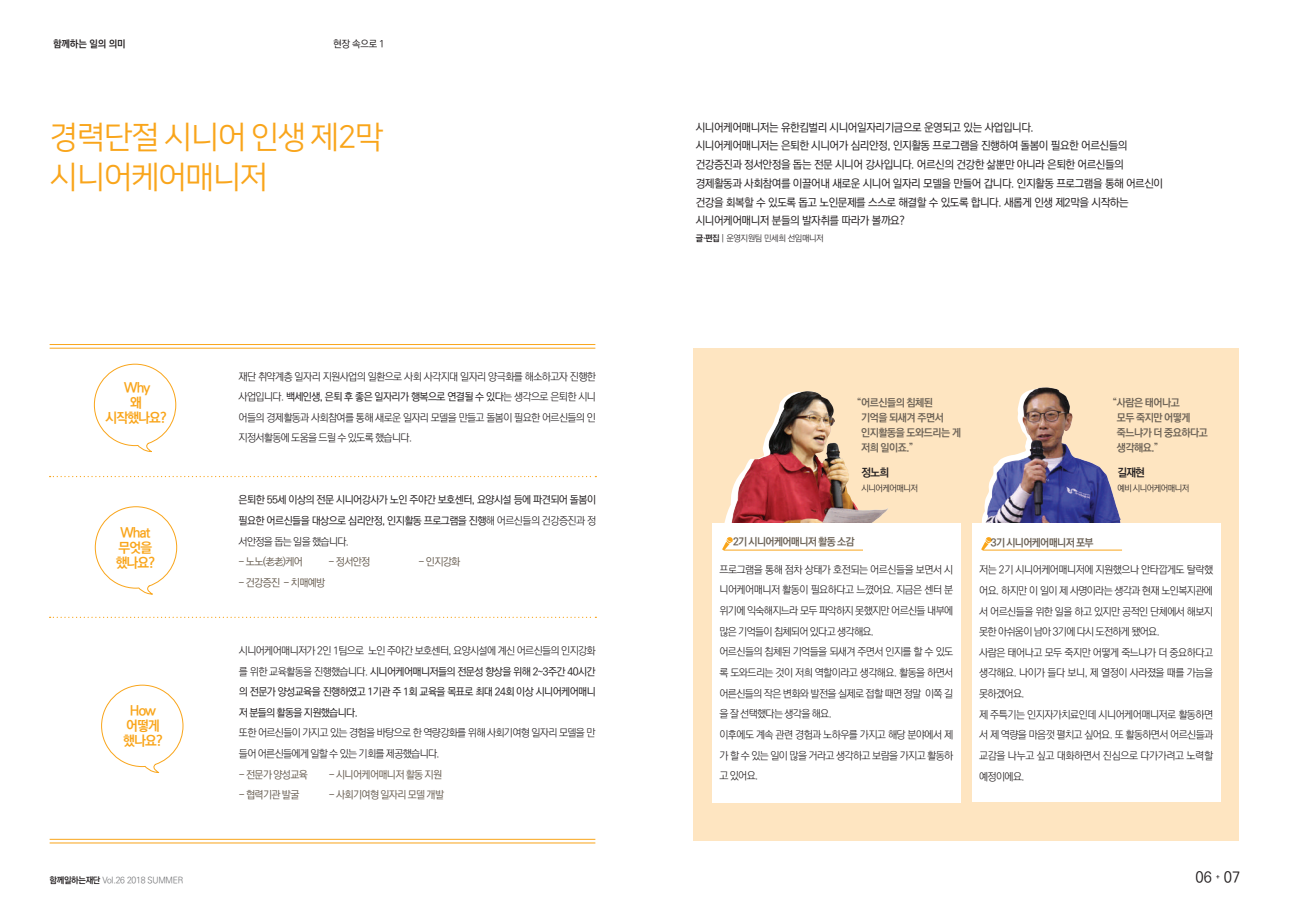
<style>
.page{position:relative;width:1290px;height:911px;background:#fff}
.page>*{position:absolute;margin:0;border:0;box-sizing:border-box;transform-origin:0 0}
.t1{font:31.25px/40px "Nanum Square OTFR";letter-spacing:-.04em;color:#f9a51b}
.t2{font:500 15px "Ko Pub Dotum";color:#231f20}
.t3{font:700 13.75px/15px "Ko Pub Dotum";letter-spacing:-.06em;color:#f9a51b;text-align:center}
.t4{font:500 11.25px/18.8px "Ko Pub Dotum";letter-spacing:-.04em;color:#231f20}
.t5{font:700 11.25px "Ko Pub Dotum";letter-spacing:-.06em;color:#231f20}
.t6{font:300 10.62px/20.6px "Ko Pub Dotum";letter-spacing:-.055em;color:#231f20}
.t7{font:500 10.62px/20.6px "Ko Pub Dotum";letter-spacing:-.055em;color:#231f20;text-align:justify}
.t8{font:500 10.62px "Ko Pub Dotum";letter-spacing:-.06em;color:#6c6256}
.t9{font:700 10.62px/15px "Ko Pub Dotum";letter-spacing:-.04em;color:#6c6256}
.t10{font:700 10.62px "Ko Pub Dotum";letter-spacing:-.06em;color:#6c6256}
.t11{font:700 10px "Ko Pub Dotum";letter-spacing:-.01em;color:#231f20}
.t12{font:500 10px "Ko Pub Dotum";color:#231f20}
.t13{font:300 8.75px "Ko Pub Dotum";letter-spacing:-.03em;color:#6c6d70}
.t14{font:300 8.75px "Ko Pub Dotum";letter-spacing:-.04em;color:#231f20}
.t15{font:300 8.75px "Ko Pub Dotum";letter-spacing:-.06em;color:#231f20}
.t16{font:700 6.25px "Ko Pub Dotum";color:#231f20}
.s1{font-weight:700;color:#231f20}
.s2{font-weight:500}
.s3{font-weight:300}
.s4{font-weight:700}
</style>
<div class="page">
<svg style="left:101px;top:684px;width:83px;height:89px"></svg>
<hr style="left:50px;top:344px;width:545px;height:1px;background:#f9a51b">
<hr style="left:50px;top:348px;width:545px;height:1px;background:#f9a51b">
<hr style="left:50px;top:839px;width:545px;height:1px;background:#f9a51b">
<hr style="left:50px;top:842px;width:545px;height:1px;background:#f9a51b">
<svg style="left:50px;top:476px;width:546px;height:1px"></svg>
<svg style="left:50px;top:616px;width:546px;height:2px"></svg>
<svg style="left:94px;top:363px;width:82px;height:89px"></svg>
<svg style="left:95px;top:506px;width:82px;height:89px"></svg>
<div style="left:693px;top:348px;width:546px;height:493px;background:#fee5c1"></div>
<div style="left:712px;top:522px;width:248px;height:280px;background:#fff"></div>
<svg style="left:722px;top:537px;width:11px;height:13px"></svg>
<hr style="left:724px;top:550px;width:139px;height:1px;background:#f9a51b">
<img style="left:725px;top:391px;width:163px;height:131px">
<img style="left:1039px;top:387px;width:82px;height:136px">
<div style="left:972px;top:523px;width:248px;height:279px;background:#fff"></div>
<img style="left:981px;top:388px;width:64px;height:162px">
<hr style="left:983px;top:550px;width:139px;height:1px;background:#f9a51b">
<p class="t11" style="left:53px;top:39px;width:74px">함께하는 일의 의미</p>
<p class="t12" style="left:333px;top:39px;width:53px">현장 속으로 1</p>
<h1 class="t1" style="left:50px;top:117px;width:335px">경력단절 시니어 인생 제2막 시니어케어매니저</h1>
<p class="t3" style="left:105px;top:380px;width:63px">Why<br>왜 시작했나요?</p>
<p class="t3" style="left:116px;top:526px;width:41px">What 무엇을 했나요?</p>
<p class="t3" style="left:123px;top:703px;width:41px">How 어떻게 했나요?</p>
<p class="t13" style="left:50px;top:876px;width:135px"><span class="s1">함께일하는재단</span> Vol.26 2018 SUMMER</p>
<p class="t6" style="left:239px;top:366px;width:359px;text-align:justify">재단 취약계층 일자리 지원사업의 일환으로 사회 사각지대 일자리 양극화를 해소하고자 진행한 사업입니다. <span class="s2">백세인생, 은퇴 후 좋은 일자리가 행복으로 연결될 수 있다</span>는 생각으로 은퇴한 시니 어들의 경제활동과 사회참여를 통해 새로운 일자리 모델을 만들고 돌봄이 필요한 어르신들의 인 지정서활동에 도움을 드릴 수 있도록 했습니다.</p>
<p class="t7" style="left:239px;top:490px;width:359px">은퇴한 55세 이상의 전문 시니어강사가 노인 주야간 보호센터, 요양시설 등에 파견되어 돌봄이 필요한 어르신들을 대상으로 심리안정, 인지활동 프로그램을 진행<span class="s3">해 어르신들의 건강증진과 정 서안정을 돕는 일을 했습니다.</span></p>
<p class="t8" style="left:239px;top:556px;width:66px">- 노노(老老)케어</p>
<p class="t8" style="left:329px;top:556px;width:43px">- 정서안정</p>
<p class="t8" style="left:419px;top:556px;width:43px">- 인지강화</p>
<p class="t8" style="left:239px;top:577px;width:88px">- 건강증진 - 치매예방</p>
<p class="t7" style="left:239px;top:640px;width:358px"><span class="s3">시니어케어매니저가 2인 1팀으로 노인 주야간 보호센터, 요양시설에 계신 어르신들의 인지강화 를 위한 교육활동을 진행했습니다.</span> 시니어케어매니저들의 전문성 향상을 위해 2~3주간 40시간 의 전문가 양성교육을 진행하였고 1기관 주 1회 교육을 목표로 최대 24회 이상 시니어케어매니 저 분들의 활동을 지원했습니다.</p>
<p class="t6" style="left:239px;top:723px;width:358px">또한 어르신들이 가지고 있는 경험을 바탕으로 한 역량강화를 위해 사회기여형 일자리 모델을 만 들어 어른신들에게 일할 수 있는 기회를 제공했습니다.</p>
<p class="t8" style="left:239px;top:769px;width:71px">- 전문가 양성교육</p>
<p class="t8" style="left:329px;top:769px;width:115px">- 시니어케어매니저 활동 지원</p>
<p class="t8" style="left:239px;top:789px;width:62px">- 협력기관 발굴</p>
<p class="t8" style="left:329px;top:789px;width:117px">- 사회기여형 일자리 모델 개발</p>
<p class="t4" style="left:696px;top:118px;width:469px">시니어케어매니저는 유한킴벌리 시니어일자리기금으로 운영되고 있는 사업입니다.<br>시니어케어매니저는 은퇴한 시니어가 심리안정, 인지활동 프로그램을 진행하여 돌봄이 필요한 어르신들의 건강증진과 정서안정을 돕는 전문 시니어 강사입니다. 어르신의 건강한 삶뿐만 아니라 은퇴한 어르신들의 경제활동과 사회참여를 이끌어내 새로운 시니어 일자리 모델을 만들어 갑니다. 인지활동 프로그램을 통해 어르신이 건강을 회복할 수 있도록 돕고 노인문제를 스스로 해결할 수 있도록 합니다. 새롭게 인생 제2막을 시작하는 시니어케어매니저 분들의 발자취를 따라가 볼까요?</p>
<p class="t14" style="left:696px;top:234px;width:130px"><span class="s4">글·편집</span> | 운영지원팀 민세희 선임매니저</p>
<p class="t9" style="left:861px;top:396px;width:102px;text-indent:-4px">“어르신들의 침체된 기억을 되새겨 주면서 인지활동을 도와드리는 게 저희 일이죠.”</p>
<p class="t9" style="left:1116px;top:396px;width:93px;text-indent:-4px">“사람은 태어나고<br>모두 죽지만 어떻게 죽느냐가 더 중요하다고 생각해요.”</p>
<p class="t5" style="left:861px;top:467px;width:29px">정노희</p>
<p class="t15" style="left:861px;top:483px;width:58px">시니어케어매니저</p>
<p class="t10" style="left:733px;top:536px;width:123px">2기 시니어케어매니저 활동 소감</p>
<p class="t6" style="left:719px;top:559px;width:235px">프로그램을 통해 점차 상태가 호전되는 어르신들을 보면서 시 니어케어매니저 활동이 필요하다고 느꼈어요. 지금은 센터 분 위기에 익숙해지느라 모두 파악하지 못했지만 어르신들 내부에 많은 기억들이 침체되어 있다고 생각해요.<br>어르신들의 침체된 기억들을 되새겨 주면서 인지를 할 수 있도 록 도와드리는 것이 저희 역할이라고 생각해요. 활동을 하면서 어른신들의 작은 변화와 발전을 실제로 접할 때면 정말 이쪽 길 을 잘 선택했다는 생각을 해요.<br>이후에도 계속 관련 경험과 노하우를 가지고 해당 분야에서 제 가 할 수 있는 일이 많을 거라고 생각하고 보람을 가지고 활동하 고 있어요.</p>
<p class="t5" style="left:1117px;top:467px;width:29px">길재현</p>
<p class="t15" style="left:1117px;top:483px;width:73px">예비 시니어케어매니저</p>
<p class="t10" style="left:991px;top:537px;width:104px">3기 시니어케어매니저 포부</p>
<p class="t6" style="left:979px;top:560px;width:235px">저는 2기 시니어케어매니저에 지원했으나 안타깝게도 탈락했 어요. 하지만 이 일이 제 사명이라는 생각과 현재 노인복지관에 서 어르신들을 위한 일을 하고 있지만 공적인 단체에서 해보지 못한 아쉬움이 남아 3기에 다시 도전하게 됐어요.<br>사람은 태어나고 모두 죽지만 어떻게 죽느냐가 더 중요하다고 생각해요. 나이가 들다 보니, 제 열정이 사라졌을 때를 가늠을 못하겠어요.<br>제 주특기는 인지자가치료인데 시니어케어매니저로 활동하면 서 제 역량을 마음껏 펼치고 싶어요. 또 활동하면서 어르신들과 교감을 나누고 싶고 대화하면서 진심으로 다가가려고 노력할 예정이에요.</p>
<h2 class="t2" style="left:1195px;top:870px;width:18px">06</h2>
<p class="t16" style="left:1216px;top:874px;width:5px">+</p>
<h2 class="t2" style="left:1224px;top:870px;width:18px">07</h2>
</div>
